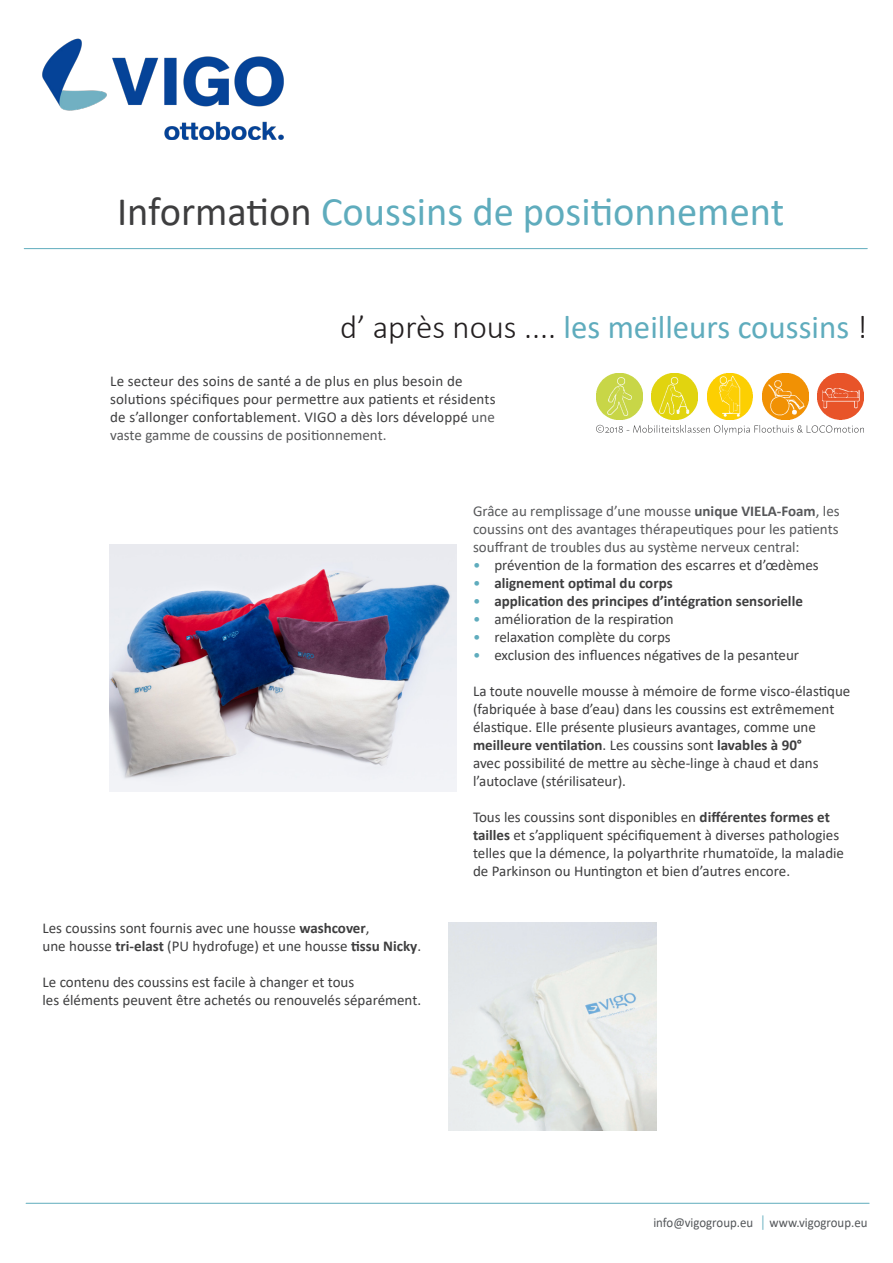
<style>
.page{position:relative;width:893px;height:1263px;background:#fff}
.page>*{position:absolute;margin:0;border:0;box-sizing:border-box;transform-origin:0 0}
.t1{font:40.5px "Calibri";color:#5facbd}
.titel{font:32.85px "Calibri";color:#5facbd}
.t2{font:15px/18px "Calibri";color:#3e3e3f}
.t3{font:15px/18px "Calibri";color:#57585a;text-align:justify}
.t4{font:700 15px "Calibri";color:#3e3e3f}
.t5{font:13.5px "Calibri";color:#54575a;scale:.95 1}
.s1{color:#3e3e3f}
.s2{font-weight:300;color:#231f20}
.s3{color:#57585a}
.s4{font-weight:700}
.s5{color:#5facbd}
.s6{font-weight:400;color:#5facbd}
.s7{font-weight:300;font-size:16.5px;color:#5facbd}
</style>
<div class="page">
<hr style="left:26px;top:1203px;width:843px;height:1px;background:#5facbd">
<img style="left:449px;top:922px;width:208px;height:208px">
<svg style="left:596px;top:425px;width:268px;height:10px"></svg>
<img style="left:762px;top:373px;width:46px;height:46px">
<img style="left:818px;top:373px;width:46px;height:46px">
<img style="left:707px;top:373px;width:46px;height:46px">
<img style="left:596px;top:373px;width:46px;height:46px">
<img style="left:652px;top:373px;width:45px;height:46px">
<img style="left:110px;top:544px;width:346px;height:247px">
<hr style="left:24px;top:248px;width:843px;height:1px;background:#5facbd">
<img style="left:42px;top:38px;width:242px;height:102px">
<p class="t1" style="left:117px;top:183px;width:669px"><span class="s1">Information</span> Coussins de positionnement</p>
<p class="titel" style="left:340px;top:304px;width:529px"><span class="s2">d’ après nous ....</span> les meilleurs coussins <span class="s2">!</span></p>
<p class="t2" style="left:110px;top:372px;width:354px">Le secteur des soins de santé a de plus en plus besoin de</p>
<p class="t2" style="left:110px;top:390px;width:387px">solutions spécifiques pour permettre aux patients et résidents</p>
<p class="t2" style="left:110px;top:408px;width:386px">de s’allonger confortablement. VIGO a dès lors développé <span class="s3">une vaste gamme de coussins de positionnement.</span></p>
<p class="t2" style="left:43px;top:919px;width:329px">Les coussins sont fournis avec une housse <span class="s4">washcover</span>,</p>
<p class="t2" style="left:43px;top:937px;width:380px">une housse <span class="s4">tri-elast</span> (PU hydrofuge) et une housse <span class="s4">tissu Nicky</span>.</p>
<p class="t2" style="left:43px;top:973px;width:313px">Le contenu des coussins est facile à changer et tous</p>
<p class="t2" style="left:43px;top:991px;width:380px">les éléments peuvent être achetés ou renouvelés séparément.</p>
<p class="t3" style="left:473px;top:501px;width:368px">Grâce au remplissage d’une mousse <span class="s4">unique VIELA-Foam</span>, les coussins ont des avantages thérapeutiques pour les patients souffrant de troubles dus au système nerveux central:</p>
<p class="t2" style="left:473px;top:555px;width:347px"><span class="s5">•</span> prévention de la formation des escarres et d’œdèmes</p>
<p class="t4" style="left:473px;top:572px;width:201px"><span class="s6">•</span> alignement optimal du corps</p>
<p class="t4" style="left:473px;top:590px;width:331px"><span class="s6">•</span> application des principes d’intégration sensorielle</p>
<p class="t2" style="left:473px;top:609px;width:202px"><span class="s5">•</span> amélioration de la respiration</p>
<p class="t2" style="left:473px;top:627px;width:199px"><span class="s5">•</span> relaxation complète du corps</p>
<p class="t2" style="left:473px;top:645px;width:328px"><span class="s5">•</span> exclusion des influences négatives de la pesanteur</p>
<p class="t2" style="left:473px;top:681px;width:379px">La toute nouvelle mousse à mémoire de forme visco-élastique (fabriquée à base d’eau) dans les coussins est extrêmement élastique. Elle présente plusieurs avantages, comme une <span class="s4">meilleure ventilation</span>. Les coussins sont <span class="s4">lavables à 90°</span></p>
<p class="t2" style="left:473px;top:753px;width:347px">avec possibilité de mettre au sèche-linge à chaud et dans l’autoclave (stérilisateur).</p>
<p class="t2" style="left:473px;top:807px;width:373px">Tous les coussins sont disponibles en <span class="s4">différentes formes et tailles</span> et s’appliquent spécifiquement à diverses pathologies telles que la démence, la polyarthrite rhumatoïde, la maladie de Parkinson ou Huntington et bien d’autres encore.</p>
<p class="t5" style="left:653px;top:1213px;width:227px">info@vigogroup.eu <span class="s7">|</span> www.vigogroup.eu</p>
</div>
